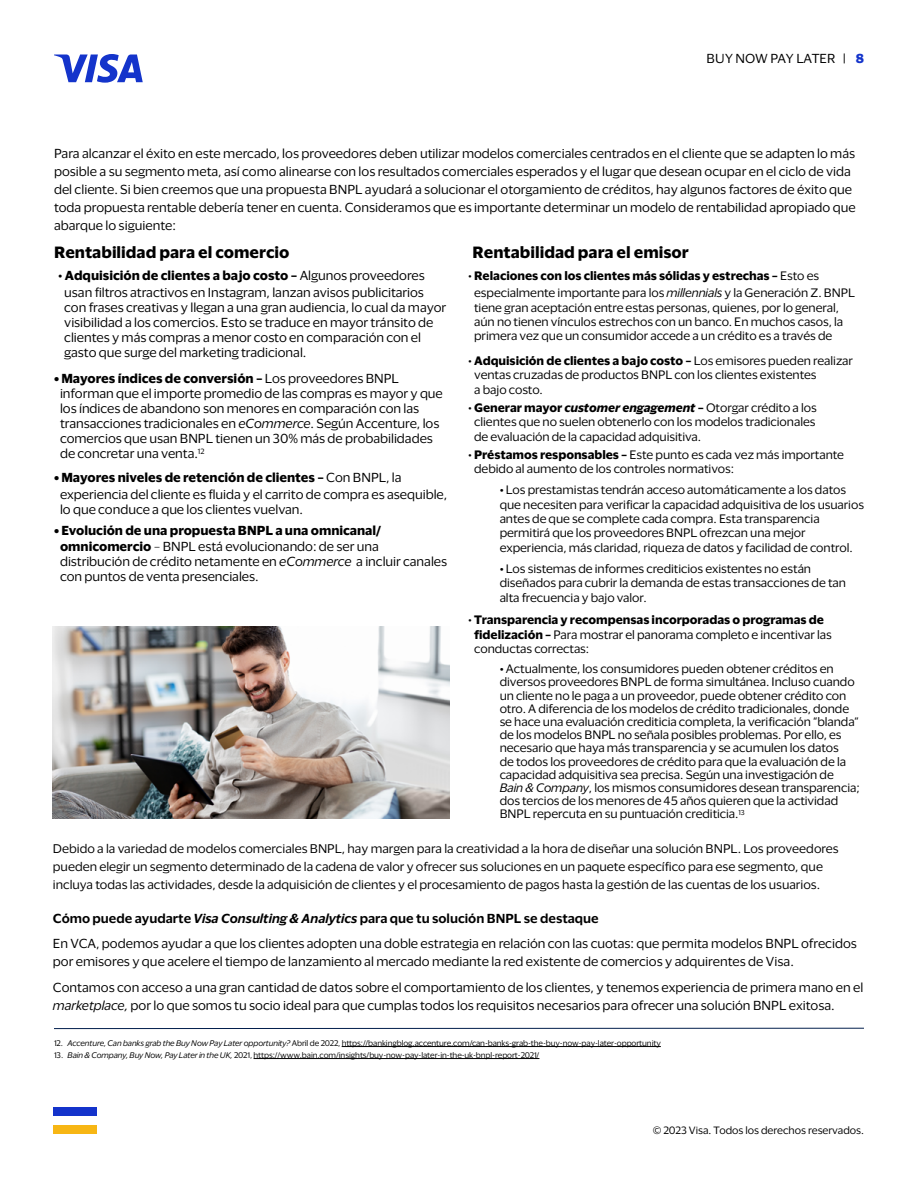
<style>
.page{position:relative;width:918px;height:1188px;background:#fff}
.page>*{position:absolute;margin:0;border:0;box-sizing:border-box;transform-origin:0 0}
.t1{font:700 15px "Visa Dialect";color:#000}
.t2{font:12px/15px "Visa Dialect";color:#000}
.t3{font:700 12px "Visa Dialect";letter-spacing:-.005em;color:#000}
.t4{font:11.55px/18px "Visa Dialect";color:#000}
.t5{font:11.25px/14.4px "Visa Dialect";letter-spacing:-.005em;color:#000}
.t6{font:700 11.25px "Visa Dialect";letter-spacing:-.005em;color:#000}
.t7{font:italic 700 11.25px "Visa Dialect";letter-spacing:-.005em;color:#000}
.t8{font:9.75px "Visa Dialect";color:#000}
.t9{font:7.5px "Visa Dialect";letter-spacing:-.01em;color:#000}
.s1{font-weight:700;color:#1434cb}
.s2{font-weight:400}
.s3{font-weight:300}
.s4{font-style:italic}
.s5{font-weight:700}
.s6{font-weight:300;font-style:normal}
.s7{font-style:normal}
.s8{font-weight:400;font-style:normal}
.s9{font-weight:600}
.s10{font-weight:600;font-style:italic}
</style>
<div class="page">
<hr style="left:54px;top:1028px;width:810px;height:1px;background:#021e4c">
<img style="left:53px;top:627px;width:397px;height:191px">
<hr style="left:342px;top:1046px;width:319px;height:1px;background:#000">
<hr style="left:254px;top:1058px;width:285px;height:1px;background:#000">
<div style="left:53px;top:1107px;width:43px;height:9px;background:#1433cb"></div>
<div style="left:53px;top:1125px;width:43px;height:9px;background:#f7b614"></div>
<svg style="left:54px;top:54px;width:89px;height:29px"></svg>
<p class="t2" style="left:707px;top:51px;width:159px">BUY NOW PAY LATER | <span class="s1">8</span></p>
<p class="t2" style="left:54px;top:144px;width:803px;line-height:18px">Para alcanzar el éxito en este mercado, los proveedores deben utilizar modelos comerciales centrados en el cliente que se adapten lo más posible a su segmento meta, así como alinearse con los resultados comerciales esperados y el lugar que desean ocupar en el ciclo de vida del cliente. Si bien creemos que una propuesta BNPL ayudará a solucionar el otorgamiento de créditos, hay algunos factores de éxito que toda propuesta rentable debería tener en cuenta. Consideramos que es importante determinar un modelo de rentabilidad apropiado que abarque lo siguiente:</p>
<p class="t1" style="left:54px;top:241px;width:237px">Rentabilidad para el comercio</p>
<p class="t3" style="left:58px;top:266px;width:368px"><span class="s2">•</span> Adquisición de clientes a bajo costo – <span class="s2">Algunos proveedores</span></p>
<p class="t1" style="left:472px;top:241px;width:218px">Rentabilidad para el emisor</p>
<p class="t6" style="left:468px;top:266px;width:353px"><span class="s3">•</span> Relaciones con los clientes más sólidas y estrechas – <span class="s2">Esto es</span></p>
<p class="t2" style="left:64px;top:284px;width:383px">usan filtros atractivos en Instagram, lanzan avisos publicitarios con frases creativas y llegan a una gran audiencia, lo cual da mayor visibilidad a los comercios. Esto se traduce en mayor tránsito de clientes y más compras a menor costo en comparación con el gasto que surge del marketing tradicional.</p>
<p class="t5" style="left:474px;top:285px;width:382px">especialmente importante para los <span class="s4">millennials</span> y la Generación Z. BNPL tiene gran aceptación entre estas personas, quienes, por lo general, aún no tienen vínculos estrechos con un banco. En muchos casos, la primera vez que un consumidor accede a un crédito es a través de</p>
<p class="t5" style="left:474px;top:367px;width:344px">ventas cruzadas de productos BNPL con los clientes existentes a bajo costo.</p>
<p class="t5" style="left:474px;top:414px;width:343px">clientes que no suelen obtenerlo con los modelos tradicionales de evaluación de la capacidad adquisitiva.</p>
<p class="t5" style="left:474px;top:461px;width:261px">debido al aumento de los controles normativos:</p>
<p class="t5" style="left:500px;top:482px;width:366px">• Los prestamistas tendrán acceso automáticamente a los datos que necesiten para verificar la capacidad adquisitiva de los usuarios antes de que se complete cada compra. Esta transparencia permitirá que los proveedores BNPL ofrezcan una mejor experiencia, más claridad, riqueza de datos y facilidad de control.</p>
<p class="t5" style="left:500px;top:561px;width:348px">• Los sistemas de informes crediticios existentes no están diseñados para cubrir la demanda de estas transacciones de tan alta frecuencia y bajo valor.</p>
<p class="t5" style="left:474px;top:627px;width:359px"><span class="s5">fidelización –</span> Para mostrar el panorama completo e incentivar las conductas correctas:</p>
<p class="t5" style="left:500px;top:662px;width:362px;line-height:13.2px">• Actualmente, los consumidores pueden obtener créditos en diversos proveedores BNPL de forma simultánea. Incluso cuando un cliente no le paga a un proveedor, puede obtener crédito con otro. A diferencia de los modelos de crédito tradicionales, donde se hace una evaluación crediticia completa, la verificación “blanda” de los modelos BNPL no señala posibles problemas. Por ello, es necesario que haya más transparencia y se acumulen los datos<br>de todos los proveedores de crédito para que la evaluación de la capacidad adquisitiva sea precisa. Según una investigación de <span class="s4">Bain &amp; Company</span>, los mismos consumidores desean transparencia; dos tercios de los menores de 45 años quieren que la actividad BNPL repercuta en su puntuación crediticia.<sup>13</sup></p>
<p class="t6" style="left:468px;top:352px;width:386px"><span class="s3">•</span> Adquisición de clientes a bajo costo – <span class="s2">Los emisores pueden realizar</span></p>
<p class="t7" style="left:468px;top:398px;width:350px"><span class="s6">•</span> <span class="s7">Generar mayor</span> customer engagement <span class="s7">–</span> <span class="s8">Otorgar crédito a los</span></p>
<p class="t5" style="left:468px;top:446px;width:377px"><span class="s3">•</span> <span class="s5">Préstamos responsables –</span> Este punto es cada vez más importante</p>
<p class="t3" style="left:54px;top:369px;width:347px">• Mayores índices de conversión – <span class="s2">Los proveedores BNPL</span></p>
<p class="t2" style="left:60px;top:386px;width:384px">informan que el importe promedio de las compras es mayor y que los índices de abandono son menores en comparación con las transacciones tradicionales en <span class="s4">eCommerce</span>. Según Accenture, los comercios que usan BNPL tienen un 30% más de probabilidades de concretar una venta.<sup>12</sup></p>
<p class="t2" style="left:60px;top:486px;width:389px">experiencia del cliente es fluida y el carrito de compra es asequible, lo que conduce a que los clientes vuelvan.</p>
<p class="t2" style="left:60px;top:538px;width:389px"><span class="s5">omnicomercio</span> <span class="s3">–</span> BNPL está evolucionando: de ser una distribución de crédito netamente en <span class="s4">eCommerce</span> a incluir canales con puntos de venta presenciales.</p>
<p class="t3" style="left:54px;top:468px;width:349px">• Mayores niveles de retención de clientes – <span class="s2">Con BNPL, la</span></p>
<p class="t3" style="left:54px;top:521px;width:329px">• Evolución de una propuesta BNPL a una omnicanal/</p>
<p class="t6" style="left:468px;top:611px;width:357px"><span class="s3">•</span> Transparencia y recompensas incorporadas o programas de</p>
<p class="t4" style="left:53px;top:839px;width:787px">Debido a la variedad de modelos comerciales BNPL, hay margen para la creatividad a la hora de diseñar una solución BNPL. Los proveedores pueden elegir un segmento determinado de la cadena de valor y ofrecer sus soluciones en un paquete específico para ese segmento, que incluya todas las actividades, desde la adquisición de clientes y el procesamiento de pagos hasta la gestión de las cuentas de los usuarios.</p>
<p class="t2" style="left:53px;top:905px;width:806px;line-height:25.5px"><span class="s9">Cómo puede ayudarte</span> <span class="s10">Visa Consulting &amp; Analytics</span> <span class="s9">para que tu solución BNPL se destaque<br></span>En VCA, podemos ayudar a que los clientes adopten una doble estrategia en relación con las cuotas: que permita modelos BNPL ofrecidos</p>
<p class="t2" style="left:53px;top:948px;width:812px;line-height:25.5px">por emisores y que acelere el tiempo de lanzamiento al mercado mediante la red existente de comercios y adquirentes de Visa.<br>Contamos con acceso a una gran cantidad de datos sobre el comportamiento de los clientes, y tenemos experiencia de primera mano en el</p>
<p class="t2" style="left:53px;top:997px;width:783px"><span class="s4">marketplace,</span> por lo que somos tu socio ideal para que cumplas todos los requisitos necesarios para ofrecer una solución BNPL exitosa.</p>
<p class="t9" style="left:54px;top:1037px;width:608px">12. <span class="s4">Accenture, Can banks grab the Buy Now Pay Later opportunity?</span> Abril de 2022, https://bankingblog.accenture.com/can-banks-grab-the-buy-now-pay-later-opportunity</p>
<p class="t9" style="left:54px;top:1049px;width:487px">13. <span class="s4">Bain &amp; Company, Buy Now, Pay Later in the UK,</span> 2021, https://www.bain.com/insights/buy-now-pay-later-in-the-uk-bnpl-report-2021/</p>
<p class="t8" style="left:653px;top:1123px;width:213px">© 2023 Visa. Todos los derechos reservados.</p>
</div>
